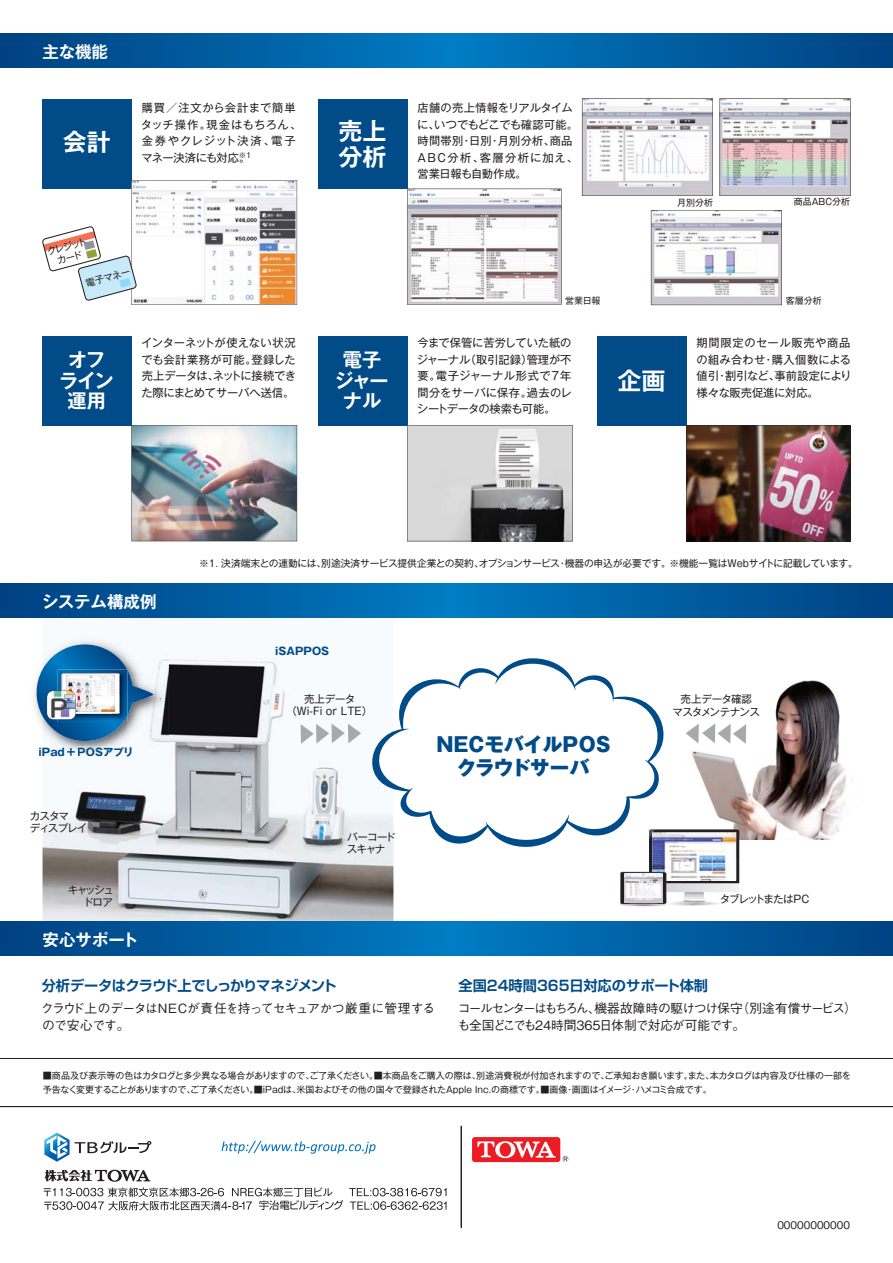
<style>
.page{position:relative;width:893px;height:1263px;background:#fff}
.page>*{position:absolute;margin:0;border:0;box-sizing:border-box;transform-origin:0 0}
.t1{font:24px/25.5px "Gothic MB101 Pro De Bold 90 pv RKSJ H";color:#fff}
.t2{font:19.65px/23.2px "Gothic MB101 Pro Heavy 90 pv RKSJ H";color:#004b88;text-align:center}
.t3{font:19.2px/20.4px "Gothic MB101 Pro De Bold 90 pv RKSJ H";letter-spacing:-.065em;color:#fff;text-align:center}
.t4{font:16.5px "Gothic MB101 Pro De Bold 90 pv RKSJ H";color:#fff}
.t5{font:14.25px "Shin Go Pro De Bold 90 pv RKSJ H";letter-spacing:-.055em;color:#004b88}
.t6{font:14.25px "Shin Go Pro De Bold 90 pv RKSJ H";letter-spacing:-.015em;color:#004b88}
.t7{font:12.75px/16.5px "Gothic BBB Pro Medium 90 pv RKSJ H";letter-spacing:-.075em;color:#231f20}
.t8{font:12.75px/16.5px "Gothic BBB Pro Medium 90 pv RKSJ H";letter-spacing:-.025em;color:#231f20}
.t9{font:11.25px/16.5px "Gothic MB101 Pro Regular 90 pv RKSJ H";letter-spacing:.005em;color:#231f20;text-align:justify}
.t10{font:11.25px/16.5px "Gothic MB101 Pro Regular 90 pv RKSJ H";letter-spacing:.04em;color:#231f20}
.t11{font:10.5px/12px "Gothic MB101 Pro Regular 90 pv RKSJ H";letter-spacing:-.07em;color:#231f20}
.t12{font:10.5px "Gothic MB101 Pro Bold 90 pv RKSJ H";color:#004b88}
.t13{font:10.5px/12px "Gothic MB101 Pro Regular 90 pv RKSJ H";color:#231f20;text-align:center}
.t14{font:10.5px "Gothic BBB Pro Medium 90 pv RKSJ H";color:#231f20}
.t15{font:10.5px/12px "Gothic MB101 Pro Regular 90 pv RKSJ H";letter-spacing:-.1em;color:#231f20}
.t16{font:10.5px "Gothic MB101 Pro Regular 90 pv RKSJ H";letter-spacing:-.105em;color:#231f20}
.t17{font:10.5px/12px "Gothic MB101 Pro Regular 90 pv RKSJ H";letter-spacing:-.12em;color:#231f20;text-align:right}
.t18{font:9.75px "Gothic MB101 Pro Regular 90 pv RKSJ H";letter-spacing:-.02em;color:#231f20}
.t19{font:9.45px/10.9px "Gothic MB101 Pro Regular 90 pv RKSJ H";color:#231f20;text-align:center}
.t20{font:9px/13.5px "Gothic MB101 Pro Regular 90 pv RKSJ H";letter-spacing:-.01em;color:#231f20}
.t21{font:7.5px "Gothic MB101 Pro Regular 90 pv RKSJ H";color:#231f20}
.s1{color:#004b87}
.s2{color:#00447e}
.s3{color:#00457f}
</style>
<div class="page">
<img style="left:692px;top:680px;width:154px;height:160px">
<img style="left:43px;top:657px;width:350px;height:264px">
<svg style="left:357px;top:657px;width:307px;height:199px"></svg>
<div style="left:43px;top:100px;width:89px;height:89px;background:#004b88"></div>
<svg style="left:0;top:584px;width:893px;height:34px;background:#005ea1"></svg>
<svg style="left:0;top:921px;width:893px;height:34px;background:#005ea1"></svg>
<svg style="left:0;top:34px;width:893px;height:34px;background:#005ea1"></svg>
<div style="left:318px;top:100px;width:89px;height:89px;background:#004b88"></div>
<div style="left:43px;top:336px;width:89px;height:89px;background:#004b88"></div>
<div style="left:318px;top:336px;width:89px;height:89px;background:#004b88"></div>
<div style="left:597px;top:336px;width:89px;height:89px;background:#004b88"></div>
<svg style="left:301px;top:723px;width:60px;height:21px"></svg>
<svg style="left:686px;top:723px;width:60px;height:21px"></svg>
<svg style="left:472px;top:1137px;width:97px;height:26px"></svg>
<hr style="left:461px;top:1126px;width:1px;height:101px;background:#231f20">
<hr style="left:0;top:1106px;width:893px;height:1px;background:#231f20">
<svg style="left:349px;top:1188px;width:97px;height:22px"></svg>
<svg style="left:222px;top:1141px;width:154px;height:13px"></svg>
<svg style="left:44px;top:1132px;width:107px;height:30px"></svg>
<svg style="left:44px;top:1170px;width:299px;height:40px"></svg>
<svg style="left:407px;top:189px;width:154px;height:116px"></svg>
<img style="left:686px;top:425px;width:165px;height:116px">
<svg style="left:582px;top:98px;width:131px;height:98px"></svg>
<svg style="left:720px;top:98px;width:131px;height:98px"></svg>
<svg style="left:651px;top:210px;width:131px;height:95px"></svg>
<svg style="left:42px;top:180px;width:255px;height:125px"></svg>
<img style="left:34px;top:688px;width:1px;height:18px">
<img style="left:60px;top:638px;width:109px;height:39px">
<img style="left:43px;top:741px;width:42px;height:16px">
<img style="left:127px;top:677px;width:42px;height:80px">
<img style="left:85px;top:741px;width:42px;height:6px">
<img style="left:43px;top:748px;width:14px;height:8px">
<svg style="left:58px;top:748px;width:17px;height:8px"></svg>
<img style="left:78px;top:747px;width:54px;height:10px">
<hr style="left:0;top:1058px;width:893px;height:1px;background:#231f20">
<svg style="left:407px;top:425px;width:166px;height:116px;background:#b2b2b2"></svg>
<img style="left:131px;top:425px;width:166px;height:116px">
<img style="left:35px;top:644px;width:118px;height:97px">
<svg style="left:604px;top:806px;width:135px;height:101px"></svg>
<img style="left:624px;top:873px;width:38px;height:29px">
<h3 class="t4" style="left:43px;top:46px;width:67px">主な機能</h3>
<h1 class="t1" style="left:63px;top:133px;width:49px">会計</h1>
<p class="t10" style="left:141px;top:101px;width:162px">購買／注文から会計まで簡単タッチ操作。現金はもちろん、金券やクレジット決済、電子マネー決済にも対応。</p>
<p class="t21" style="left:239px;top:153px;width:14px">※1</p>
<h1 class="t1" style="left:338px;top:122px;width:50px">売上分析</h1>
<p class="t9" style="left:416px;top:101px;width:163px;text-align:left">店舗の売上情報をリアルタイムに、いつでもどこでも確認可能。時間帯別・日別・月別分析、商品<br>ＡＢＣ分析、客層分析に加え、営業日報も自動作成。</p>
<p class="t19" style="left:46px;top:248px;width:42px;rotate:-15deg">クレジットカード</p>
<p class="t19" style="left:85px;top:279px;width:47px;rotate:-15deg">電子マネー</p>
<p class="t20" style="left:565px;top:295px;width:37px">営業日報</p>
<h3 class="t3" style="left:59px;top:352px;width:56px">オフライン運用</h3>
<p class="t9" style="left:142px;top:336px;width:156px">インターネットが使えない状況でも会計業務が可能。登録した売上データは、ネットに接続できた際にまとめてサーバへ送信。</p>
<p class="t9" style="left:417px;top:336px;width:156px">今まで保管に苦労していた紙のジャーナル（取引記録）管理が不要。電子ジャーナル形式で７年間分をサーバに保存。過去のレシートデータの検索も可能。</p>
<h3 class="t3" style="left:335px;top:352px;width:55px">電子ジャーナル</h3>
<p class="t20" style="left:677px;top:197px;width:37px">月別分析</p>
<p class="t20" style="left:794px;top:196px;width:58px">商品ABC分析</p>
<h1 class="t1" style="left:617px;top:371px;width:49px">企画</h1>
<p class="t20" style="left:786px;top:295px;width:38px">客層分析</p>
<p class="t9" style="left:696px;top:336px;width:156px">期間限定のセール販売や商品の組み合わせ・購入個数による値引・割引など、事前設定により様々な販売促進に対応。</p>
<p class="t18" style="left:199px;top:559px;width:660px">※1. 決済端末との連動には、別途決済サービス提供企業との契約、オプションサービス・機器の申込が必要です。※機能一覧はWebサイトに記載しています。</p>
<h3 class="t4" style="left:42px;top:596px;width:116px">システム構成例</h3>
<p class="t12" style="left:38px;top:748px;width:97px">iPad<span class="s1">＋</span><span class="s2">POS</span><span class="s3">ア</span>プリ</p>
<p class="t15" style="left:30px;top:812px;width:59px">カスタマ<br>ディスプレイ</p>
<p class="t17" style="left:68px;top:886px;width:48px">キャッシュドロア</p>
<h3 class="t4" style="left:43px;top:933px;width:97px">安心サポート</h3>
<p class="t12" style="left:275px;top:647px;width:56px">iSAPPOS</p>
<p class="t13" style="left:286px;top:694px;width:87px">売上データ（Wi-Fi or LTE）</p>
<p class="t11" style="left:347px;top:833px;width:50px">バーコードスキャナ</p>
<p class="t5" style="left:42px;top:980px;width:296px">分析データはクラウド上でしっかりマネジメント</p>
<h2 class="t2" style="left:436px;top:735px;width:176px">NECモバイルPOSクラウドサーバ</h2>
<p class="t11" style="left:673px;top:693px;width:89px;line-height:13.5px;text-align:center">売上データ確認<br>マスタメンテナンス</p>
<p class="t16" style="left:720px;top:895px;width:91px">タブレットまたはPC</p>
<p class="t6" style="left:458px;top:980px;width:251px">全国24時間365日対応のサポート体制</p>
<p class="t8" style="left:41px;top:1002px;width:396px">クラウド上のデータはNECが責任を持ってセキュアかつ厳重に管理するので安心です。</p>
<p class="t7" style="left:457px;top:1002px;width:401px">コールセンターはもちろん、機器故障時の駆けつけ保守（別途有償サービス）も全国どこでも24時間365日体制で対応が可能です。</p>
<p class="t20" style="left:43px;top:1070px;width:809px">■商品及び表示等の色はカタログと多少異なる場合がありますので、ご了承ください。■本商品をご購入の際は、別途消費税が付加されますので、ご承知おき願います。また、本カタログは内容及び仕様の一部を予告なく変更することがありますので、ご了承ください。■iPadは、米国およびその他の国々で登録されたApple Inc.の商標です。■画像・画面はイメージ・ハメコミ合成です。</p>
<p class="t14" style="left:777px;top:1221px;width:74px">00000000000</p>
</div>
